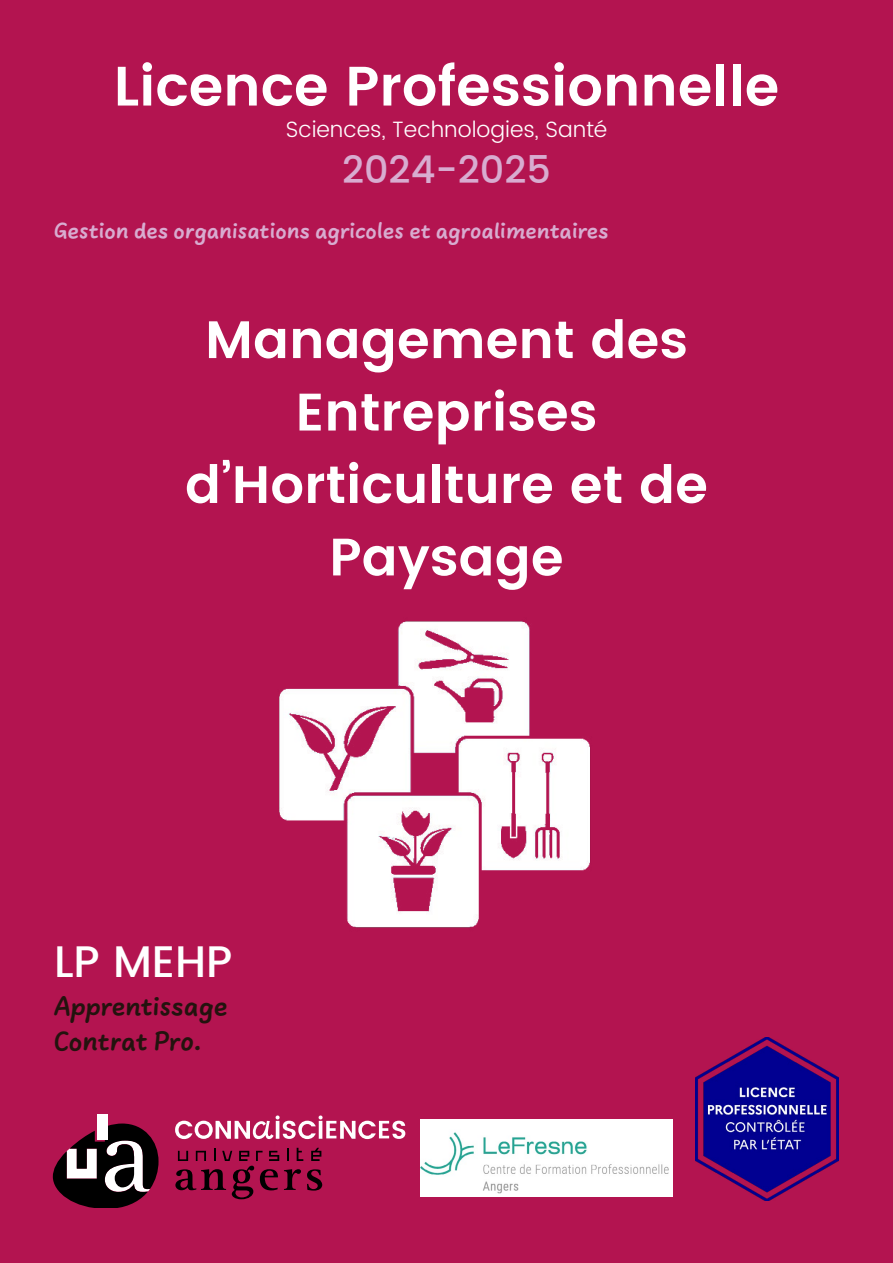
<style>
.page{position:relative;width:893px;height:1263px;background:#b31450}
.page>*{position:absolute;margin:0;border:0;box-sizing:border-box;transform-origin:0 0}
.t1{font:600 55.5px "UA Poppins Texte";color:#fff}
.t2{font:600 52.65px/72.4px "UA Poppins Texte";color:#fff;text-align:center}
.t3{font:500 44.1px "UA Poppins Texte";color:#fff}
.t4{font:500 38.25px "UA Poppins Texte";color:#d8acd0}
.t5{font:700 29.55px/35.4px "Uberhand Text Pro";color:#23130e}
.t6{font:700 24.45px "Uberhand Text Pro";color:#d8acd0}
.t7{font:300 22.2px "UA Poppins Texte";color:#fff}
</style>
<div class="page">
<svg style="left:175px;top:1115px;width:230px;height:24px"></svg>
<svg style="left:53px;top:1123px;width:106px;height:85px"></svg>
<div style="left:97px;top:1114px;width:10px;height:25px;background:#fff"></div>
<svg style="left:175px;top:1148px;width:147px;height:51px"></svg>
<img style="left:279px;top:621px;width:312px;height:307px">
<img style="left:695px;top:1038px;width:144px;height:162px">
<img style="left:421px;top:1119px;width:251px;height:77px">
<h1 class="t1" style="left:114px;top:44px;width:667px">Licence Professionnelle</h1>
<p class="t7" style="left:286px;top:114px;width:323px">Sciences, Technologies, Santé</p>
<h3 class="t4" style="left:342px;top:142px;width:210px">2024-2025</h3>
<p class="t6" style="left:54px;top:213px;width:556px">Gestion des organisations agricoles et agroalimentaires</p>
<h2 class="t2" style="left:185px;top:300px;width:525px">Management des<br>Entreprises d’Horticulture et de<br>Paysage</h2>
<h3 class="t3" style="left:54px;top:929px;width:180px">LP MEHP</h3>
<p class="t5" style="left:54px;top:986px;width:176px">Apprentissage<br>Contrat Pro.</p>
</div>
